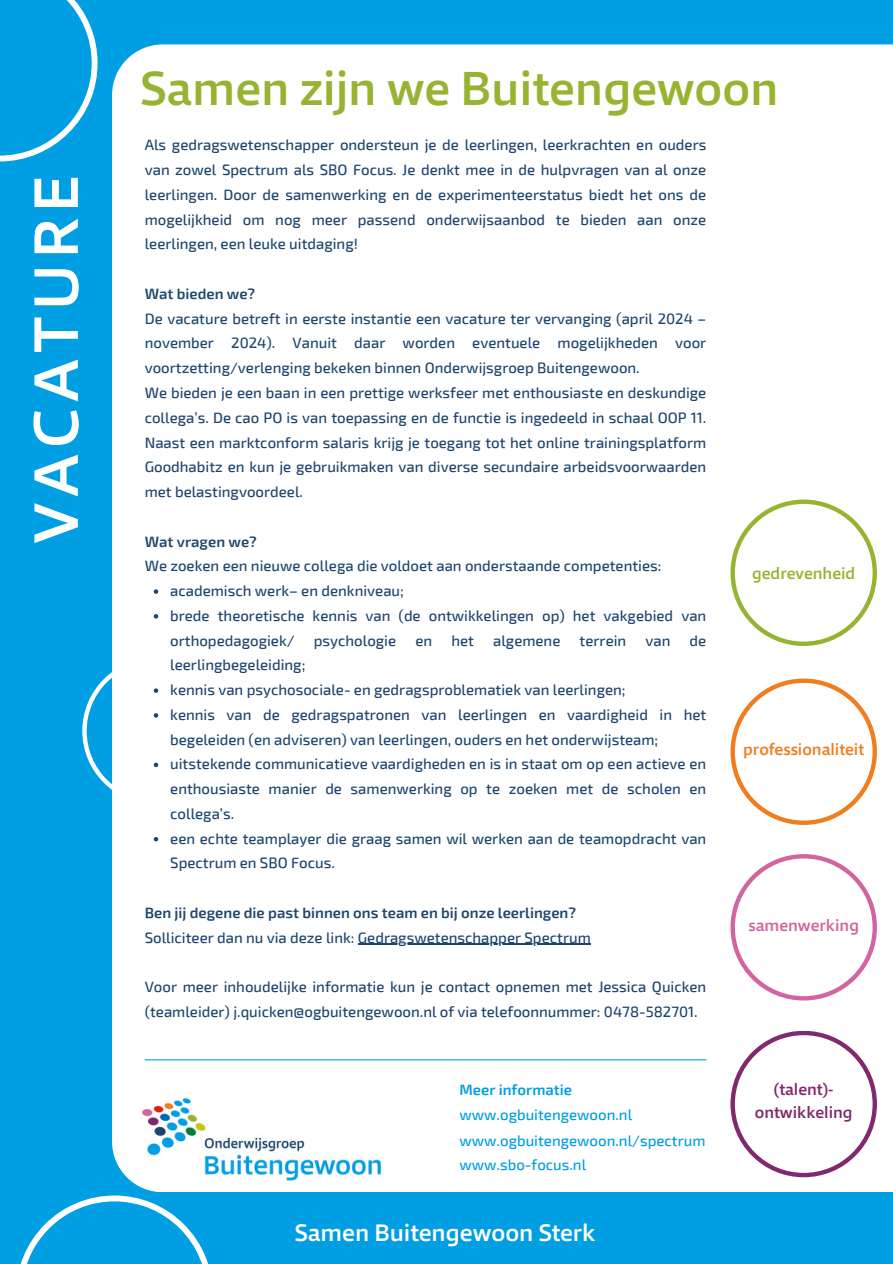
<style>
.page{position:relative;width:893px;height:1264px;background:#fff}
.page>*{position:absolute;margin:0;border:0;box-sizing:border-box;transform-origin:0 0}
.t1{font:500 63px "Qubo";letter-spacing:.1em;color:#fff}
.t2{font:500 48px "Qubo";color:#96b432}
.t3{font:500 24px "Qubo";color:#fff}
.t4{font:500 16.5px/22.6px "Qubo";color:#82286e;text-align:center}
.t5{font:500 16.5px "Qubo";color:#f07d1e}
.t6{font:500 16.5px "Qubo";color:#96b432}
.t7{font:500 16.5px "Qubo";color:#d264a0}
.t8{font:500 15px/24.8px "Exo 2";color:#1e466e;text-align:justify}
.t9{font:600 15px "Exo 2";color:#1e466e}
.t10{font:500 15px "Exo 2";color:#009ee3}
.t11{font:600 15px "Exo 2";color:#009ee3}
</style>
<div class="page">
<div style="left:0;top:0;width:892px;height:1263px;background:#009ee3"></div>
<div style="left:112px;top:44px;width:780px;height:1148px;background:#fff"></div>
<img style="left:140px;top:1097px;width:242px;height:84px">
<svg style="left:0;top:0;width:98px;height:161px"></svg>
<svg style="left:21px;top:1195px;width:187px;height:68px"></svg>
<svg style="left:154px;top:589px;width:4px;height:5px"></svg>
<svg style="left:154px;top:614px;width:4px;height:4px"></svg>
<svg style="left:82px;top:657px;width:147px;height:147px"></svg>
<svg style="left:154px;top:837px;width:4px;height:4px"></svg>
<hr style="left:358px;top:943px;width:232px;height:2px;background:#1e466e">
<svg style="left:730px;top:499px;width:146px;height:147px;background:#f5f8ec"></svg>
<svg style="left:730px;top:678px;width:146px;height:147px;background:#fdf3ea"></svg>
<svg style="left:730px;top:854px;width:146px;height:146px;background:#faf1f6"></svg>
<svg style="left:730px;top:1030px;width:146px;height:147px;background:#f3ebf1"></svg>
<hr style="left:145px;top:1059px;width:561px;height:1px;background:#009ee3">
<p class="t1" style="left:15px;top:543px;width:369px;rotate:-90deg">VACATURE</p>
<p class="t2" style="left:140px;top:57px;width:639px">Samen zijn we Buitengewoon</p>
<p class="t8" style="left:145px;top:132px;width:563px">Als gedragswetenschapper ondersteun je de leerlingen, leerkrachten en ouders van zowel Spectrum als SBO Focus. Je denkt mee in de hulpvragen van al onze leerlingen. Door de samenwerking en de experimenteerstatus biedt het ons de mogelijkheid om nog meer passend onderwijsaanbod te bieden aan onze leerlingen, een leuke uitdaging!</p>
<p class="t9" style="left:145px;top:284px;width:112px">Wat bieden we?</p>
<p class="t8" style="left:145px;top:305px;width:563px">De vacature betreft in eerste instantie een vacature ter vervanging (april 2024 – november 2024). Vanuit daar worden eventuele mogelijkheden voor voortzetting/verlenging bekeken binnen Onderwijsgroep Buitengewoon.</p>
<p class="t8" style="left:145px;top:379px;width:563px">We bieden je een baan in een prettige werksfeer met enthousiaste en deskundige collega’s. De cao PO is van toepassing en de functie is ingedeeld in schaal OOP 11.<br>Naast een marktconform salaris krijg je toegang tot het online trainingsplatform Goodhabitz en kun je gebruikmaken van diverse secundaire arbeidsvoorwaarden met belastingvoordeel.</p>
<p class="t9" style="left:145px;top:531px;width:114px">Wat vragen we?</p>
<p class="t8" style="left:145px;top:553px;width:518px">We zoeken een nieuwe collega die voldoet aan onderstaande competenties:</p>
<p class="t8" style="left:170px;top:577px;width:235px">academisch werk– en denkniveau;</p>
<p class="t8" style="left:170px;top:602px;width:537px">brede theoretische kennis van (de ontwikkelingen op) het vakgebied van orthopedagogiek/</p>
<p class="t8" style="left:314px;top:627px;width:84px">psychologie</p>
<p class="t8" style="left:415px;top:627px;width:18px">en</p>
<p class="t8" style="left:451px;top:627px;width:24px">het</p>
<p class="t8" style="left:493px;top:627px;width:69px">algemene</p>
<p class="t8" style="left:579px;top:627px;width:48px">terrein</p>
<p class="t8" style="left:645px;top:627px;width:27px">van</p>
<p class="t8" style="left:689px;top:627px;width:18px">de</p>
<p class="t8" style="left:170px;top:652px;width:137px">leerlingbegeleiding;</p>
<p class="t8" style="left:170px;top:676px;width:457px">kennis van psychosociale- en gedragsproblematiek van leerlingen;</p>
<p class="t8" style="left:170px;top:701px;width:537px">kennis van de gedragspatronen van leerlingen en vaardigheid in het begeleiden (en adviseren) van leerlingen, ouders en het onderwijsteam;</p>
<p class="t8" style="left:170px;top:751px;width:537px">uitstekende communicatieve vaardigheden en is in staat om op een actieve en enthousiaste manier de samenwerking op te zoeken met de scholen en collega’s.</p>
<p class="t8" style="left:170px;top:825px;width:537px">een echte teamplayer die graag samen wil werken aan de teamopdracht van<br>Spectrum en SBO Focus.</p>
<p class="t9" style="left:145px;top:902px;width:433px">Ben jij degene die past binnen ons team en bij onze leerlingen?</p>
<p class="t8" style="left:145px;top:924px;width:447px">Solliciteer dan nu via deze link: Gedragswetenschapper Spectrum</p>
<p class="t8" style="left:145px;top:973px;width:563px">Voor meer inhoudelijke informatie kun je contact opnemen met Jessica Quicken (teamleider) j.quicken@ogbuitengewoon.nl of via telefoonnummer: 0478-582701.</p>
<p class="t11" style="left:459px;top:1079px;width:114px">Meer informatie</p>
<p class="t10" style="left:459px;top:1105px;width:174px">www.ogbuitengewoon.nl</p>
<p class="t10" style="left:459px;top:1130px;width:247px">www.ogbuitengewoon.nl/spectrum</p>
<p class="t10" style="left:459px;top:1155px;width:128px">www.sbo-focus.nl</p>
<p class="t3" style="left:294px;top:1216px;width:302px">Samen Buitengewoon Sterk</p>
<p class="t6" style="left:752px;top:563px;width:105px">gedrevenheid</p>
<p class="t5" style="left:743px;top:738px;width:122px">professionaliteit</p>
<p class="t7" style="left:748px;top:914px;width:112px">samenwerking</p>
<p class="t4" style="left:754px;top:1078px;width:99px">(talent)- ontwikkeling</p>
</div>
